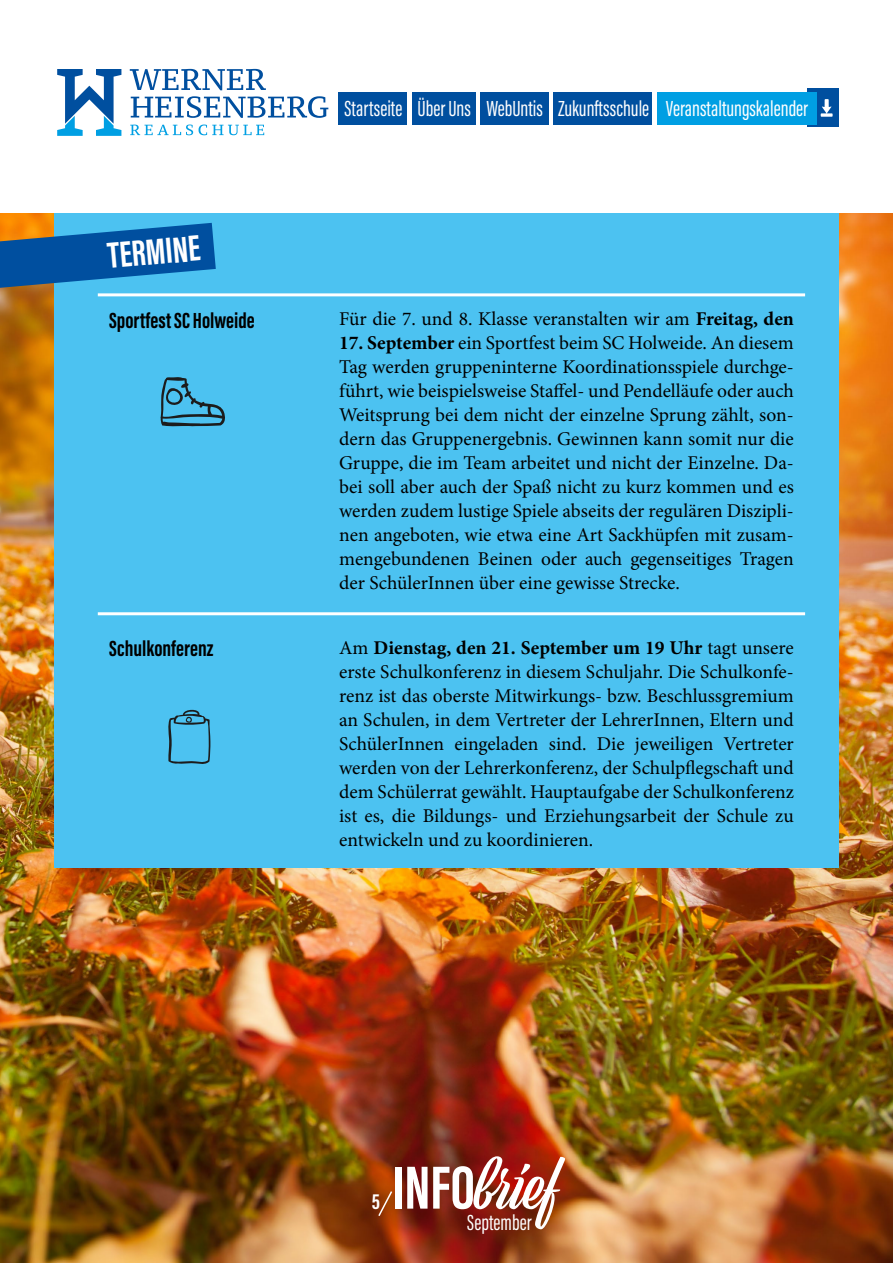
<style>
.page{position:relative;width:893px;height:1263px;background:#fff}
.page>*{position:absolute;margin:0;border:0;box-sizing:border-box;transform-origin:0 0}
.t1{font:62.7px "Viktor Script";color:#fff}
.t2{font:700 37.5px "Acumin Pro Extra Cond";color:#fff}
.t3{font:22.5px "Acumin Pro Extra Cond";color:#fff}
.t4{font:700 22.5px "Acumin Pro Extra Cond";color:#000}
.t5{font:700 22.5px "Acumin Pro Extra Cond";color:#fff}
.t6{font:19.5px/24px "Minion Pro";color:#000;text-align:justify}
.s1{font-weight:700}
.s2{font-family:"Acumin Pro Extra Cond";font-weight:700}
</style>
<div class="page">
<img style="left:0;top:213px;width:893px;height:1050px">
<div style="left:54px;top:183px;width:785px;height:684px;background:#4cc2f1"></div>
<svg style="left:0;top:223px;width:216px;height:65px"></svg>
<div style="left:0;top:0;width:893px;height:213px;background:#fff"></div>
<hr style="left:98px;top:293px;width:707px;height:3px;background:#fff">
<hr style="left:98px;top:612px;width:707px;height:3px;background:#fff">
<svg style="left:160px;top:377px;width:65px;height:50px"></svg>
<svg style="left:168px;top:709px;width:42px;height:55px"></svg>
<svg style="left:377px;top:1189px;width:17px;height:29px"></svg>
<svg style="left:130px;top:69px;width:136px;height:21px"></svg>
<svg style="left:131px;top:96px;width:197px;height:22px"></svg>
<svg style="left:130px;top:125px;width:63px;height:10px"></svg>
<svg style="left:199px;top:125px;width:65px;height:10px"></svg>
<svg style="left:57px;top:69px;width:64px;height:67px"></svg>
<div style="left:339px;top:92px;width:68px;height:32px;background:#004f9f"></div>
<div style="left:481px;top:92px;width:68px;height:32px;background:#004f9f"></div>
<div style="left:412px;top:92px;width:64px;height:32px;background:#004f9f"></div>
<div style="left:553px;top:92px;width:99px;height:32px;background:#004f9f"></div>
<div style="left:808px;top:89px;width:31px;height:38px;background:#004f9f"></div>
<svg style="left:821px;top:99px;width:12px;height:18px"></svg>
<div style="left:657px;top:92px;width:159px;height:32px;background:#009fe3"></div>
<h2 class="t2" style="left:106px;top:233px;width:94px;rotate:-5deg">TERMINE</h2>
<p class="t4" style="left:109px;top:306px;width:147px">Sportfest SC Holweide</p>
<p class="t4" style="left:109px;top:635px;width:106px">Schulkonferenz</p>
<p class="t3" style="left:344px;top:95px;width:465px">Startseite Über Uns WebUntis Zukunftsschule Veranstaltungskalender</p>
<p class="t6" style="left:339px;top:307px;width:456px">Für die 7. und 8. Klasse veranstalten wir am <span class="s1">Freitag, den</span></p>
<p class="t6" style="left:339px;top:331px;width:456px"><span class="s1">17. September</span> ein Sportfest beim SC Holweide. An diesem Tag werden gruppeninterne Koordinationsspiele durchge&shy;führt, wie beispielsweise Staffel- und Pendelläufe oder auch Weitsprung bei dem nicht der einzelne Sprung zählt, son&shy;dern das Gruppenergebnis. Gewinnen kann somit nur die Gruppe, die im Team arbeitet und nicht der Einzelne. Da&shy;bei soll aber auch der Spaß nicht zu kurz kommen und es werden zudem lustige Spiele abseits der regulären Diszipli&shy;nen angeboten, wie etwa eine Art Sackhüpfen mit zusam&shy;mengebundenen Beinen oder auch gegenseitiges Tragen der SchülerInnen über eine gewisse Strecke.</p>
<p class="t6" style="left:339px;top:635px;width:456px">Am <span class="s1">Dienstag, den 21. September um 19 Uhr</span> tagt unsere erste Schulkonferenz in diesem Schuljahr. Die Schulkonfe&shy;renz ist das oberste Mitwirkungs- bzw. Beschlussgremium an Schulen, in dem Vertreter der LehrerInnen, Eltern und SchülerInnen eingeladen sind. Die jeweiligen Vertreter werden von der Lehrerkonferenz, der Schulpflegschaft und dem Schülerrat gewählt. Hauptaufgabe der Schulkonferenz ist es, die Bildungs- und Erziehungsarbeit der Schule zu entwickeln und zu koordinieren.</p>
<p class="t5" style="left:372px;top:1188px;width:10px">5</p>
<h1 class="t1" style="left:392px;top:1150px;width:167px"><span class="s2">INFO</span>brief</h1>
<p class="t3" style="left:467px;top:1209px;width:66px">September</p>
</div>
